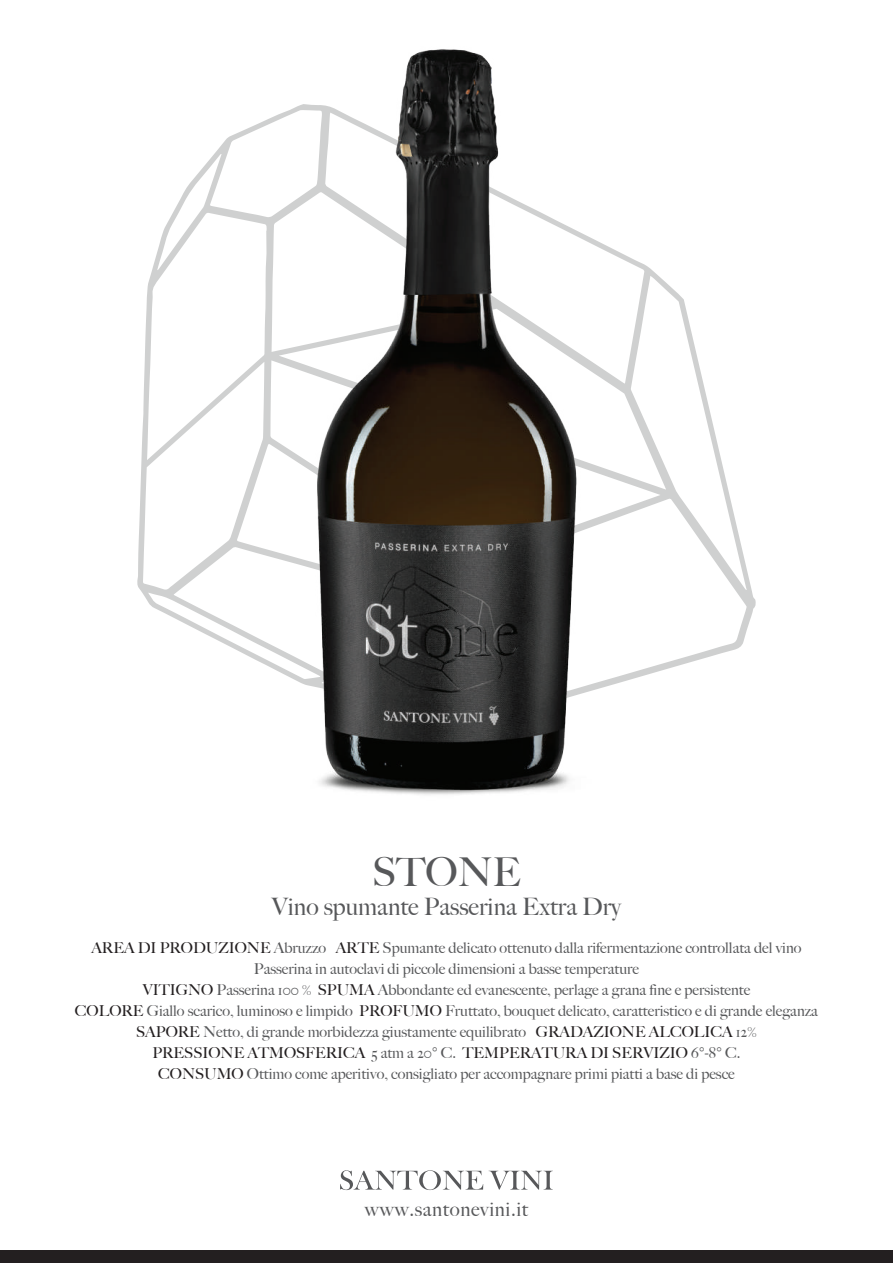
<style>
.page{position:relative;width:893px;height:1263px;background:#fff}
.page>*{position:absolute;margin:0;border:0;box-sizing:border-box;transform-origin:0 0}
.t1{font:500 39.75px "Big Caslon";color:#57585a}
.t2{font:500 24px "Big Caslon";color:#57585a}
.t3{font:500 19.5px "Big Caslon";letter-spacing:.03em;color:#57585a}
.t4{font:500 15px/21px "Big Caslon";color:#57585a;text-align:center}
.s1{color:#231f20}
</style>
<div class="page">
<svg style="left:137px;top:281px;width:619px;height:358px"></svg>
<div style="left:0;top:1250px;width:893px;height:13px;background:#231f20"></div>
<svg style="left:340px;top:1170px;width:143px;height:20px"></svg>
<svg style="left:489px;top:1171px;width:64px;height:18px"></svg>
<img style="left:149px;top:49px;width:595px;height:746px">
<h1 class="t1" style="left:372px;top:840px;width:150px">STONE</h1>
<h2 class="t2" style="left:272px;top:887px;width:351px">Vino spumante Passerina Extra Dry</h2>
<p class="t4" style="left:75px;top:937px;width:745px"><span class="s1">AREA DI PRODUZIONE</span> Abruzzo <span class="s1">ARTE</span> Spumante delicato ottenuto dalla rifermentazione controllata del vino Passerina in autoclavi di piccole dimensioni a basse temperature<br><span class="s1">VITIGNO</span> Passerina 100 % <span class="s1">SPUMA</span> Abbondante ed evanescente, perlage a grana fine e persistente<br><span class="s1">COLORE</span> Giallo scarico, luminoso e limpido <span class="s1">PROFUMO</span> Fruttato, bouquet delicato, caratteristico e di grande eleganza <span class="s1">SAPORE</span> Netto, di grande morbidezza giustamente equilibrato <span class="s1">GRADAZIONE ALCOLICA</span> 12%<br><span class="s1">PRESSIONE ATMOSFERICA</span> 5 atm a 20° C. <span class="s1">TEMPERATURA DI SERVIZIO</span> 6°-8° C.<br><span class="s1">CONSUMO</span> Ottimo come aperitivo, consigliato per accompagnare primi piatti a base di pesce</p>
<h3 class="t3" style="left:365px;top:1192px;width:165px">www.santonevini.it</h3>
</div>
